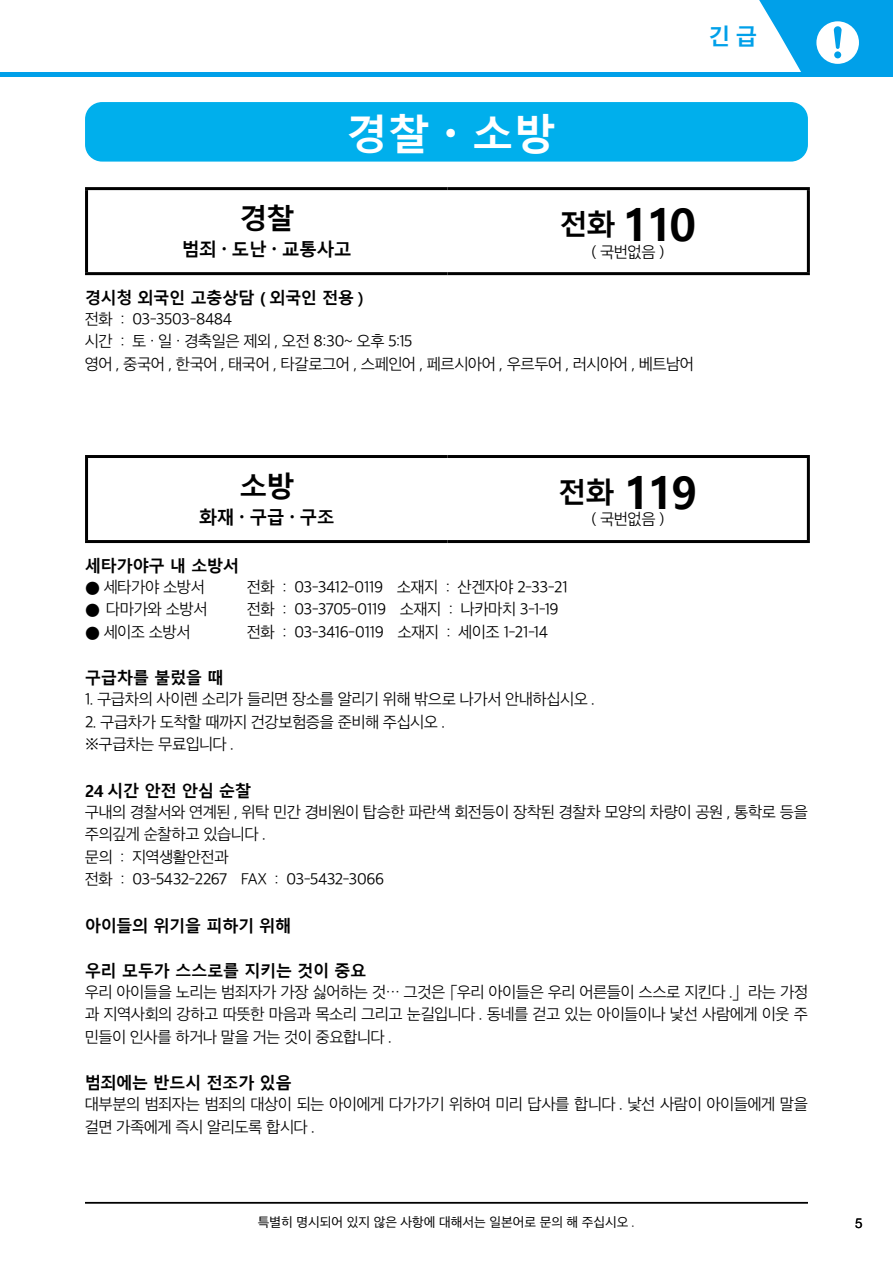
<style>
.page{position:relative;width:893px;height:1263px;background:#fff}
.page>*{position:absolute;margin:0;border:0;box-sizing:border-box;transform-origin:0 0}
.t1{font:700 45px "Malgun Gothic";letter-spacing:-.05em;color:#000}
.t2{font:700 42px "Malgun Gothic";color:#fff}
.t3{font:700 28.5px "Malgun Gothic";color:#000}
.t4{font:700 24px "Apple SD Gothic Neo";color:#00a0e9}
.t5{font:700 18px "Malgun Gothic";letter-spacing:-.035em;color:#000}
.t6{font:300 16.5px/22.5px "Apple SD Gothic Neo";letter-spacing:-.035em;color:#000}
.t7{font:700 16.5px "Malgun Gothic";letter-spacing:-.035em;color:#000}
.t8{font:13.5px "Apple SD Gothic Neo";color:#000}
.t9{font:13.5px "Helvetica Neue";color:#000}
.s1{font-family:"Koz Min Pr 6 N";font-weight:400}
.s2{font-family:"Koz Min Pr 6 N";font-weight:400;font-size:16.5px}
.s3{font-size:28.5px}
.s4{font-family:"Koz Min Pro";font-weight:500;font-size:15px}
.s5{font-family:"Shin Go Pro"}
</style>
<div class="page">
<hr style="left:85px;top:1202px;width:723px;height:1px;background:#000">
<div style="left:0;top:72px;width:893px;height:5px;background:#00a0e9"></div>
<svg style="left:759px;top:0;width:134px;height:72px"></svg>
<hr style="left:85px;top:187px;width:362px;height:3px;background:#000">
<hr style="left:85px;top:190px;width:3px;height:82px;background:#000">
<hr style="left:447px;top:187px;width:363px;height:3px;background:#000">
<hr style="left:807px;top:190px;width:3px;height:82px;background:#000">
<hr style="left:85px;top:272px;width:362px;height:3px;background:#000">
<hr style="left:447px;top:272px;width:363px;height:3px;background:#000">
<hr style="left:85px;top:455px;width:362px;height:3px;background:#000">
<hr style="left:85px;top:458px;width:3px;height:82px;background:#000">
<hr style="left:447px;top:455px;width:363px;height:3px;background:#000">
<hr style="left:807px;top:458px;width:3px;height:82px;background:#000">
<hr style="left:85px;top:540px;width:362px;height:3px;background:#000">
<hr style="left:447px;top:540px;width:363px;height:3px;background:#000">
<div style="left:85px;top:102px;width:723px;height:60px;background:#00afec;border-radius:17px"></div>
<h3 class="t4" style="left:709px;top:24px;width:49px">긴 급</h3>
<h2 class="t2" style="left:346px;top:110px;width:212px">경찰<span class="s1">・</span>소방</h2>
<h3 class="t3" style="left:239px;top:202px;width:57px">경찰</h3>
<p class="t5" style="left:182px;top:239px;width:172px">범죄<span class="s2">・</span>도난<span class="s2">・</span>교통사고</p>
<h1 class="t1" style="left:560px;top:198px;width:138px"><span class="s3">전화</span> 110</h1>
<p class="t6" style="left:591px;top:241px;width:74px">( 국번없음 )</p>
<p class="t7" style="left:85px;top:288px;width:286px">경시청 외국인 고충상담 ( 외국인 전용）</p>
<p class="t6" style="left:85px;top:309px;width:611px">전화 ： 03-3503-8484<br>시간 ： 토 ・ 일 ・ 경축일은 제외 , 오전 8:30~ 오후 5:15<br>영어 , 중국어 , 한국어 , 태국어 , 타갈로그어 , 스페인어 , 페르시아어 , 우르두어 , 러시아어 , 베트남어</p>
<h3 class="t3" style="left:239px;top:470px;width:57px">소방</h3>
<p class="t5" style="left:199px;top:507px;width:137px">화재<span class="s2">・</span>구급<span class="s2">・</span>구조</p>
<h1 class="t1" style="left:558px;top:466px;width:140px"><span class="s3">전화</span> 119</h1>
<p class="t6" style="left:591px;top:509px;width:74px">( 국번없음 )</p>
<p class="t7" style="left:85px;top:556px;width:156px">세타가야구 내 소방서</p>
<p class="t6" style="left:85px;top:577px;width:121px"><span class="s4">●</span> 세타가야 소방서</p>
<p class="t6" style="left:247px;top:577px;width:322px">전화 ： 03-3412-0119　소재지 ： 산겐자야 2-33-21</p>
<p class="t6" style="left:85px;top:599px;width:124px"><span class="s4">●</span> 다마가와 소방서</p>
<p class="t6" style="left:247px;top:599px;width:313px">전화 ： 03-3705-0119　소재지 ： 나카마치 3-1-19</p>
<p class="t6" style="left:85px;top:622px;width:107px"><span class="s4">●</span> 세이조 소방서</p>
<p class="t6" style="left:247px;top:622px;width:303px">전화 ： 03-3416-0119　소재지 ： 세이조 1-21-14</p>
<p class="t7" style="left:85px;top:668px;width:141px">구급차를 불렀을 때</p>
<p class="t6" style="left:85px;top:689px;width:512px">1. 구급차의 사이렌 소리가 들리면 장소를 알리기 위해 밖으로 나가서 안내하십시오 .</p>
<p class="t6" style="left:85px;top:712px;width:362px">2. 구급차가 도착할 때까지 건강보험증을 준비해 주십시오 . ※구급차는 무료입니다 .</p>
<p class="t7" style="left:85px;top:781px;width:168px">24 시간 안전 안심 순찰</p>
<p class="t6" style="left:85px;top:802px;width:725px">구내의 경찰서와 연계된 , 위탁 민간 경비원이 탑승한 파란색 회전등이 장착된 경찰차 모양의 차량이 공원 , 통학로 등을 주의깊게 순찰하고 있습니다 .<br>문의 ： 지역생활안전과<br>전화 ： 03-5432-2267　FAX ： 03-5432-3066</p>
<p class="t7" style="left:85px;top:916px;width:208px">아이들의 위기을 피하기 위해</p>
<p class="t7" style="left:85px;top:961px;width:283px">우리 모두가 스스로를 지키는 것이 중요</p>
<p class="t6" style="left:85px;top:982px;width:725px;text-align:justify">우리 아이들을 노리는 범죄자가 가장 싫어하는 것… 그것은 <span class="s5">｢</span>우리 아이들은 우리 어른들이 스스로 지킨다 .<span class="s5">｣</span> 라는 가정 과 지역사회의 강하고 따뜻한 마음과 목소리 그리고 눈길입니다 . 동네를 걷고 있는 아이들이나 낯선 사람에게 이웃 주 민들이 인사를 하거나 말을 거는 것이 중요합니다 .</p>
<p class="t7" style="left:85px;top:1073px;width:209px">범죄에는 반드시 전조가 있음</p>
<p class="t6" style="left:85px;top:1094px;width:725px">대부분의 범죄자는 범죄의 대상이 되는 아이에게 다가가기 위하여 미리 답사를 합니다 . 낯선 사람이 아이들에게 말을 걸면 가족에게 즉시 알리도록 합시다 .</p>
<p class="t8" style="left:258px;top:1215px;width:379px">특별히 명시되어 있지 않은 사항에 대해서는 일본어로 문의 해 주십시오 .</p>
<p class="t9" style="left:855px;top:1213px;width:9px">5</p>
</div>
